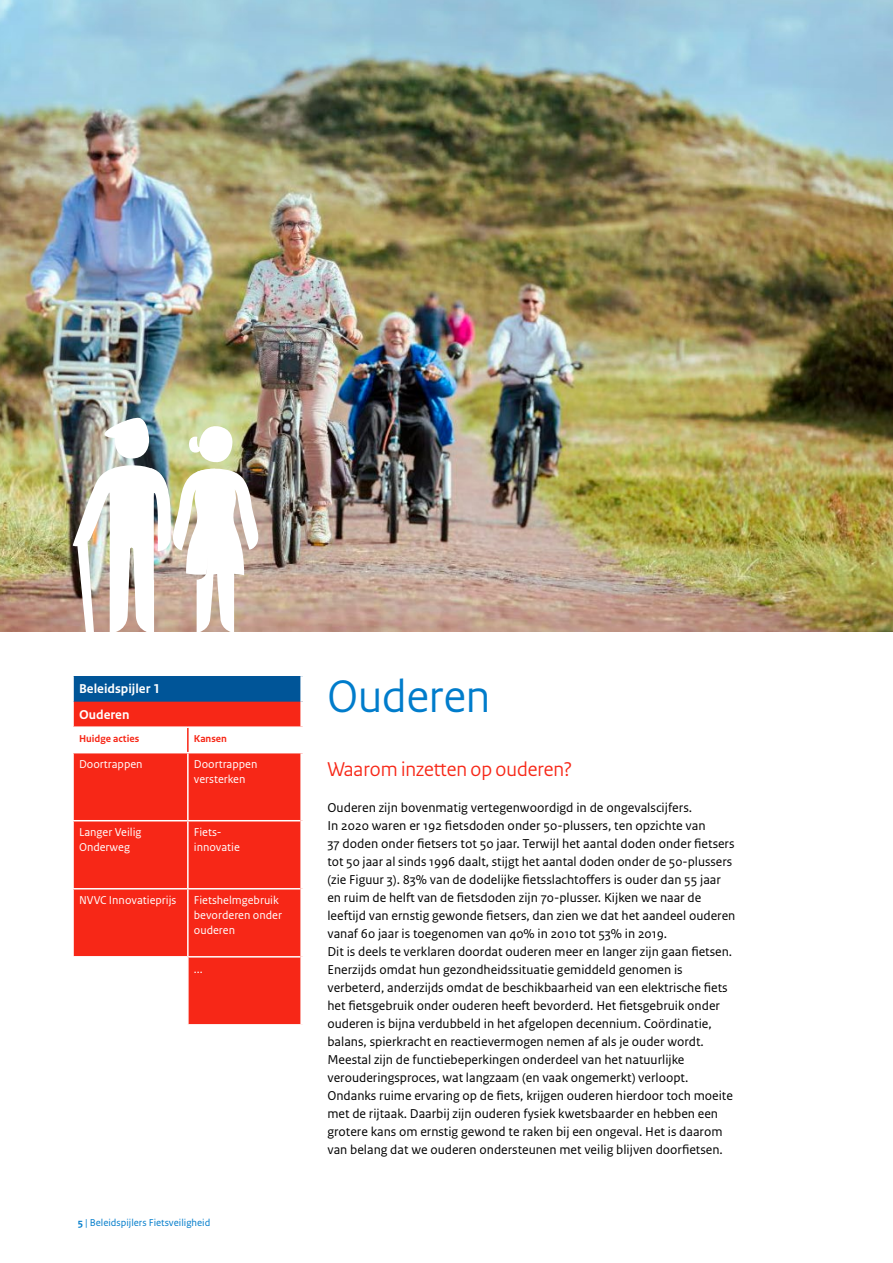
<style>
.page{position:relative;width:893px;height:1263px;background:#fff}
.page>*{position:absolute;margin:0;border:0;box-sizing:border-box;transform-origin:0 0}
.t1{font:48px "Rijksoverheid Sans Heading";color:#007ccb}
.t2{font:21px "Rijksoverheid Sans Heading";color:#f72717}
.t3{font:13.5px/18px "Rijksoverheid Sans Text";color:#000}
.t4{font:700 13.5px/25.5px "Rijksoverheid Sans Text";color:#fff}
.t5{font:12px/15px "Rijksoverheid Sans Text";color:#fff}
.t6{font:10.5px "Rijksoverheid Sans Text";color:#007ccb}
.t7{font:700 10.5px "Rijksoverheid Sans Text";color:#f72717}
.s1{font-weight:700}
</style>
<div class="page">
<img style="left:0;top:0;width:893px;height:631px">
<div style="left:73px;top:676px;width:230px;height:26px;background:#005598"></div>
<svg style="left:74px;top:702px;width:226px;height:322px;background:#f84436"></svg>
<svg style="left:74px;top:728px;width:226px;height:24px"></svg>
<hr style="left:188px;top:726px;width:117px;height:2px;background:#fff">
<hr style="left:188px;top:752px;width:117px;height:1px;background:#fff">
<hr style="left:187px;top:728px;width:2px;height:24px;background:#f72717">
<hr style="left:72px;top:676px;width:2px;height:26px;background:#fff">
<hr style="left:72px;top:726px;width:116px;height:2px;background:#fff">
<hr style="left:72px;top:752px;width:116px;height:1px;background:#fff">
<hr style="left:187px;top:753px;width:2px;height:67px;background:#fff">
<hr style="left:72px;top:820px;width:116px;height:1px;background:#fff">
<hr style="left:188px;top:820px;width:112px;height:1px;background:#fff">
<hr style="left:187px;top:821px;width:2px;height:67px;background:#fff">
<hr style="left:72px;top:888px;width:116px;height:1px;background:#fff">
<hr style="left:188px;top:888px;width:112px;height:1px;background:#fff">
<hr style="left:187px;top:889px;width:2px;height:67px;background:#fff">
<hr style="left:72px;top:956px;width:116px;height:1px;background:#fff">
<hr style="left:188px;top:956px;width:112px;height:1px;background:#fff">
<hr style="left:187px;top:957px;width:2px;height:67px;background:#fff">
<div style="left:300px;top:676px;width:5px;height:26px;background:#fff"></div>
<img style="left:73px;top:416px;width:187px;height:216px">
<p class="t4" style="left:79px;top:676px;width:83px">Beleidspijler 1<br>Ouderen</p>
<p class="t7" style="left:79px;top:732px;width:62px">Huidge acties</p>
<p class="t7" style="left:194px;top:732px;width:35px">Kansen</p>
<p class="t5" style="left:79px;top:757px;width:65px">Doortrappen</p>
<p class="t5" style="left:194px;top:757px;width:65px">Doortrappen versterken</p>
<p class="t5" style="left:79px;top:825px;width:64px">Langer Veilig<br>Onderweg</p>
<p class="t5" style="left:194px;top:825px;width:48px">Fiets&shy;innovatie</p>
<p class="t5" style="left:79px;top:893px;width:99px">NVVC Innovatieprijs</p>
<p class="t5" style="left:194px;top:893px;width:90px">Fietshelmgebruik bevorderen onder ouderen</p>
<p class="t5" style="left:194px;top:961px;width:10px">...</p>
<p class="t6" style="left:78px;top:1216px;width:134px"><span class="s1">5</span> | Beleidspijlers Fietsveiligheid</p>
<h1 class="t1" style="left:327px;top:669px;width:164px">Ouderen</h1>
<h2 class="t2" style="left:327px;top:757px;width:246px">Waarom inzetten op ouderen?</h2>
<p class="t3" style="left:327px;top:799px;width:409px">Ouderen zijn bovenmatig vertegenwoordigd in de ongevalscijfers.<br>In 2020 waren er 192 fietsdoden onder 50-plussers, ten opzichte van<br>37 doden onder fietsers tot 50 jaar. Terwijl het aantal doden onder fietsers tot 50 jaar al sinds 1996 daalt, stijgt het aantal doden onder de 50-plussers (zie Figuur 3). 83% van de dodelijke fietsslachtoffers is ouder dan 55 jaar en ruim de helft van de fietsdoden zijn 70-plusser. Kijken we naar de leeftijd van ernstig gewonde fietsers, dan zien we dat het aandeel ouderen vanaf 60 jaar is toegenomen van 40% in 2010 tot 53% in 2019.<br>Dit is deels te verklaren doordat ouderen meer en langer zijn gaan fietsen.<br>Enerzijds omdat hun gezondheidssituatie gemiddeld genomen is verbeterd, anderzijds omdat de beschikbaarheid van een elektrische fiets het fietsgebruik onder ouderen heeft bevorderd. Het fietsgebruik onder ouderen is bijna verdubbeld in het afgelopen decennium. Coördinatie, balans, spierkracht en reactievermogen nemen af als je ouder wordt.<br>Meestal zijn de functiebeperkingen onderdeel van het natuurlijke verouderingsproces, wat langzaam (en vaak ongemerkt) verloopt.<br>Ondanks ruime ervaring op de fiets, krijgen ouderen hierdoor toch moeite met de rijtaak. Daarbij zijn ouderen fysiek kwetsbaarder en hebben een grotere kans om ernstig gewond te raken bij een ongeval. Het is daarom van belang dat we ouderen ondersteunen met veilig blijven doorfietsen.</p>
</div>
